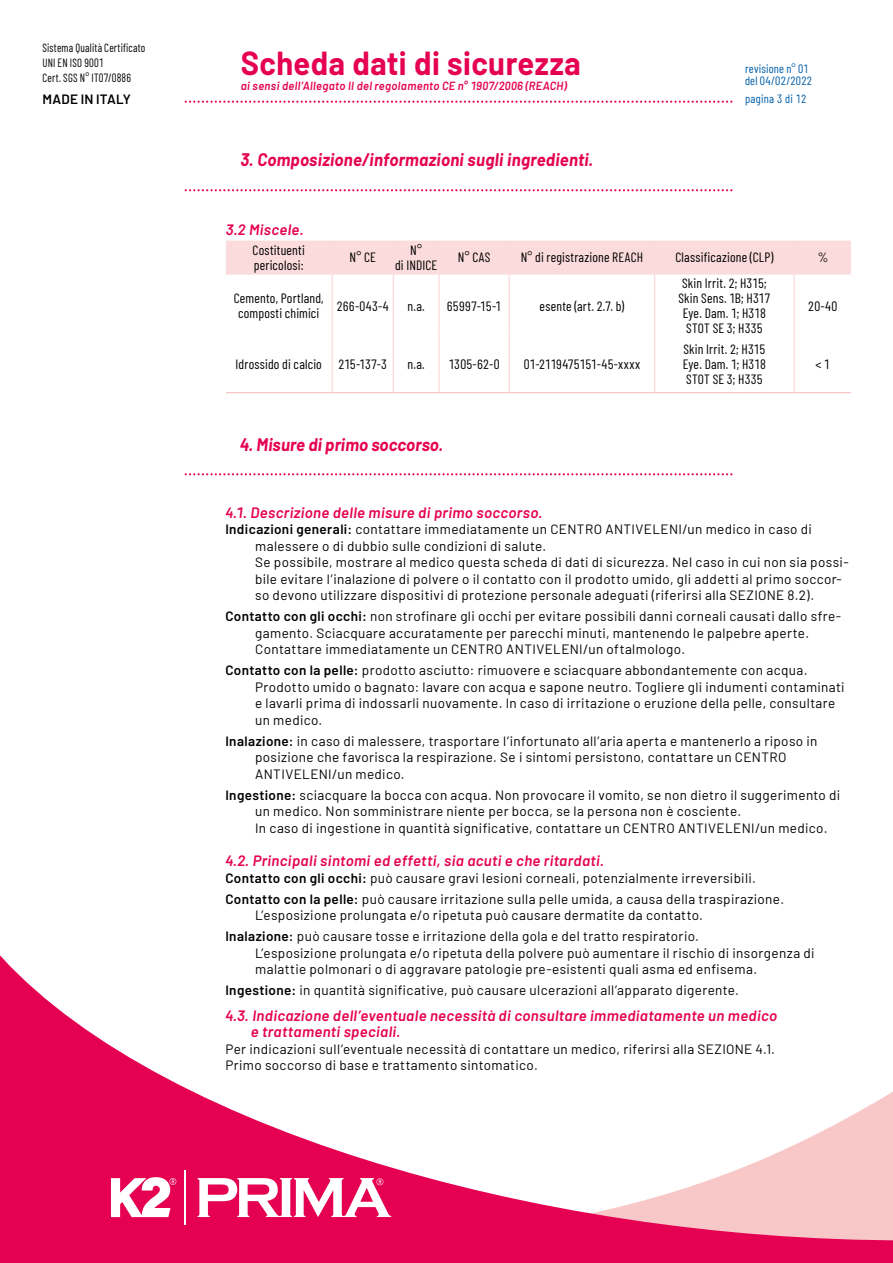
<style>
.page{position:relative;width:893px;height:1263px;background:#fff}
.page>*{position:absolute;margin:0;border:0;box-sizing:border-box;transform-origin:0 0}
.t1{font:700 32.55px "Barlow";letter-spacing:.015em;color:#e50051;scale:.95 1}
.t2{font:italic 700 17.7px "Barlow";letter-spacing:.015em;color:#e50051;scale:.95 1}
.t3{font:italic 600 15px/16.5px "Barlow";letter-spacing:.025em;color:#e50051}
.t4{font:13.5px/16.5px "Barlow";letter-spacing:.025em;color:#000}
.t5{font:13.5px/15px "Barlow Condensed";letter-spacing:.015em;color:#000;text-align:center}
.t6{font:600 13.5px "Barlow";letter-spacing:.015em;color:#000}
.t7{font:12px/15px "Barlow Condensed";letter-spacing:.02em;color:#000;scale:.9 1}
.t8{font:12px/12px "Barlow Condensed";letter-spacing:.02em;color:#005ea9}
.t9{font:italic 600 11.85px "Barlow";letter-spacing:.03em;color:#e50051;scale:.95 1}
.s1{font-weight:600}
</style>
<div class="page">
<svg style="left:0;top:955px;width:893px;height:308px"></svg>
<hr style="left:184px;top:1170px;width:2px;height:54px;background:#fff">
<svg style="left:198px;top:1178px;width:193px;height:39px"></svg>
<svg style="left:111px;top:1177px;width:65px;height:40px"></svg>
<svg style="left:185px;top:101px;width:547px;height:2px"></svg>
<svg style="left:185px;top:473px;width:547px;height:2px"></svg>
<div style="left:226px;top:241px;width:625px;height:34px;background:#fbdbdb"></div>
<hr style="left:331px;top:241px;width:2px;height:34px;background:#fbdbdb">
<hr style="left:393px;top:241px;width:1px;height:34px;background:#fbdbdb">
<hr style="left:438px;top:241px;width:2px;height:34px;background:#fbdbdb">
<hr style="left:508px;top:241px;width:2px;height:34px;background:#fbdbdb">
<hr style="left:654px;top:241px;width:1px;height:34px;background:#fbdbdb">
<hr style="left:793px;top:241px;width:2px;height:34px;background:#fbdbdb">
<hr style="left:332px;top:275px;width:1px;height:58px;background:#fbdbdb">
<hr style="left:393px;top:275px;width:1px;height:58px;background:#fbdbdb">
<hr style="left:438px;top:275px;width:2px;height:58px;background:#fbdbdb">
<hr style="left:509px;top:275px;width:1px;height:58px;background:#fbdbdb">
<hr style="left:654px;top:275px;width:1px;height:58px;background:#fbdbdb">
<hr style="left:793px;top:275px;width:2px;height:58px;background:#fbdbdb">
<hr style="left:226px;top:392px;width:106px;height:1px;background:#f8c7c8">
<hr style="left:332px;top:333px;width:1px;height:59px;background:#fbdbdb">
<hr style="left:393px;top:333px;width:1px;height:59px;background:#fbdbdb">
<hr style="left:438px;top:333px;width:2px;height:59px;background:#fbdbdb">
<hr style="left:509px;top:333px;width:1px;height:59px;background:#fbdbdb">
<hr style="left:654px;top:333px;width:1px;height:59px;background:#fbdbdb">
<hr style="left:332px;top:392px;width:61px;height:1px;background:#f8c7c8">
<hr style="left:393px;top:392px;width:46px;height:1px;background:#f8c7c8">
<hr style="left:439px;top:392px;width:70px;height:1px;background:#f8c7c8">
<hr style="left:509px;top:392px;width:146px;height:1px;background:#f8c7c8">
<hr style="left:655px;top:392px;width:139px;height:1px;background:#f8c7c8">
<hr style="left:793px;top:333px;width:2px;height:59px;background:#fbdbdb">
<hr style="left:794px;top:392px;width:57px;height:1px;background:#f8c7c8">
<svg style="left:185px;top:189px;width:547px;height:2px"></svg>
<p class="t7" style="left:43px;top:40px;width:116px">Sistema Qualità Certificato<br>UNI EN ISO 9001<br>Cert. SGS N° IT07/0886</p>
<h1 class="t1" style="left:241px;top:39px;width:359px">Scheda dati di sicurezza</h1>
<p class="t9" style="left:241px;top:77px;width:345px">ai sensi dell’Allegato II del regolamento CE n° 1907/2006 (REACH)</p>
<p class="t6" style="left:43px;top:89px;width:90px">MADE IN ITALY</p>
<h2 class="t2" style="left:240px;top:146px;width:373px">3. Composizione/informazioni sugli ingredienti.</h2>
<p class="t8" style="left:745px;top:61px;width:69px">revisione n° 01 del 04/02/2022</p>
<p class="t8" style="left:745px;top:92px;width:63px">pagina 3 di 12</p>
<p class="t3" style="left:226px;top:220px;width:79px">3.2 Miscele.</p>
<p class="t5" style="left:253px;top:241px;width:54px;text-align:left">Costituenti pericolosi:</p>
<p class="t5" style="left:350px;top:249px;width:28px">N° CE</p>
<p class="t5" style="left:395px;top:241px;width:44px">N°<br>di INDICE</p>
<p class="t5" style="left:458px;top:249px;width:34px">N° CAS</p>
<p class="t5" style="left:521px;top:249px;width:124px">N° di registrazione REACH</p>
<p class="t5" style="left:675px;top:249px;width:99px">Classificazione (CLP)</p>
<p class="t5" style="left:818px;top:249px;width:12px">%</p>
<p class="t5" style="left:234px;top:290px;width:91px">Cemento, Portland, composti chimici</p>
<p class="t5" style="left:337px;top:297px;width:54px">266-043-4</p>
<p class="t5" style="left:408px;top:297px;width:19px">n.a.</p>
<p class="t5" style="left:447px;top:297px;width:56px">65997-15-1</p>
<p class="t5" style="left:540px;top:297px;width:86px">esente (art. 2.7. b)</p>
<p class="t5" style="left:678px;top:275px;width:93px">Skin Irrit. 2; H315;<br>Skin Sens. 1B; H317<br>Eye. Dam. 1; H318<br>STOT SE 3; H335</p>
<p class="t5" style="left:808px;top:297px;width:31px">20-40</p>
<p class="t5" style="left:236px;top:356px;width:153px">Idrossido di calcio 215-137-3</p>
<p class="t5" style="left:408px;top:356px;width:19px">n.a.</p>
<p class="t5" style="left:449px;top:356px;width:52px">1305-62-0</p>
<p class="t5" style="left:524px;top:356px;width:118px">01-2119475151-45-xxxx</p>
<h2 class="t2" style="left:240px;top:431px;width:215px">4. Misure di primo soccorso.</h2>
<p class="t5" style="left:683px;top:341px;width:85px;text-align:justify">Skin Irrit. 2; H315<br>Eye. Dam. 1; H318<br>STOT SE 3; H335</p>
<p class="t5" style="left:816px;top:356px;width:16px">&lt; 1</p>
<p class="t3" style="left:225px;top:503px;width:319px">4.1. Descrizione delle misure di primo soccorso.</p>
<p class="t4" style="left:255px;top:520px;width:595px;text-indent:-30px"><span class="s1">Indicazioni generali:</span> contattare immediatamente un CENTRO ANTIVELENI/un medico in caso di malessere o di dubbio sulle condizioni di salute.<br>Se possibile, mostrare al medico questa scheda di dati di sicurezza. Nel caso in cui non sia possi&shy;bile evitare l’inalazione di polvere o il contatto con il prodotto umido, gli addetti al primo soccor&shy;so devono utilizzare dispositivi di protezione personale adeguati (riferirsi alla SEZIONE 8.2).</p>
<p class="t4" style="left:255px;top:607px;width:588px;text-indent:-30px"><span class="s1">Contatto con gli occhi:</span> non strofinare gli occhi per evitare possibili danni corneali causati dallo sfre&shy;gamento. Sciacquare accuratamente per parecchi minuti, mantenendo le palpebre aperte.<br>Contattare immediatamente un CENTRO ANTIVELENI/un oftalmologo.</p>
<p class="t4" style="left:255px;top:661px;width:591px;text-indent:-30px"><span class="s1">Contatto con la pelle:</span> prodotto asciutto: rimuovere e sciacquare abbondantemente con acqua.<br>Prodotto umido o bagnato: lavare con acqua e sapone neutro. Togliere gli indumenti contaminati e lavarli prima di indossarli nuovamente. In caso di irritazione o eruzione della pelle, consultare un medico.</p>
<p class="t4" style="left:255px;top:732px;width:564px;text-indent:-30px"><span class="s1">Inalazione:</span> in caso di malessere, trasportare l’infortunato all’aria aperta e mantenerlo a riposo in posizione che favorisca la respirazione. Se i sintomi persistono, contattare un CENTRO<br>ANTIVELENI/un medico.</p>
<p class="t4" style="left:255px;top:786px;width:587px;text-indent:-30px"><span class="s1">Ingestione:</span> sciacquare la bocca con acqua. Non provocare il vomito, se non dietro il suggerimento di un medico. Non somministrare niente per bocca, se la persona non è cosciente.<br>In caso di ingestione in quantità significative, contattare un CENTRO ANTIVELENI/un medico.</p>
<p class="t3" style="left:225px;top:851px;width:380px">4.2. Principali sintomi ed effetti, sia acuti e che ritardati.</p>
<p class="t4" style="left:225px;top:866px;width:560px;line-height:21px"><span class="s1">Contatto con gli occhi:</span> può causare gravi lesioni corneali, potenzialmente irreversibili.<br><span class="s1">Contatto con la pelle:</span> può causare irritazione sulla pelle umida, a causa della traspirazione.</p>
<p class="t4" style="left:225px;top:903px;width:479px;line-height:21px;text-indent:30px">L’esposizione prolungata e/o ripetuta può causare dermatite da contatto.<br><span class="s1">Inalazione:</span> può causare tosse e irritazione della gola e del tratto respiratorio.</p>
<p class="t4" style="left:255px;top:943px;width:561px">L’esposizione prolungata e/o ripetuta della polvere può aumentare il rischio di insorgenza di malattie polmonari o di aggravare patologie pre-esistenti quali asma ed enfisema.</p>
<p class="t4" style="left:225px;top:981px;width:515px"><span class="s1">Ingestione:</span> in quantità significative, può causare ulcerazioni all’apparato digerente.</p>
<p class="t3" style="left:251px;top:1006px;width:528px;text-indent:-26px">4.3. Indicazione dell’eventuale necessità di consultare immediatamente un medico e trattamenti speciali.</p>
<p class="t4" style="left:225px;top:1039px;width:551px">Per indicazioni sull’eventuale necessità di contattare un medico, riferirsi alla SEZIONE 4.1.<br>Primo soccorso di base e trattamento sintomatico.</p>
</div>
